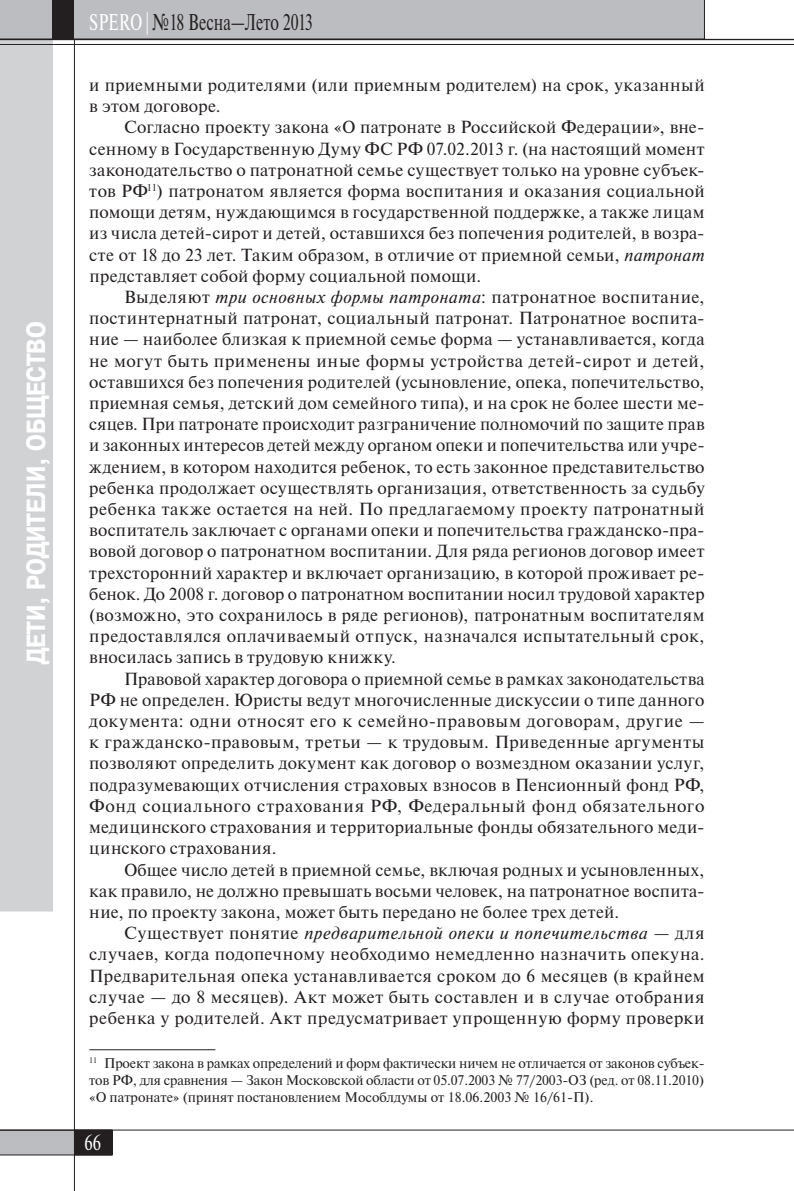
<style>
.page{position:relative;width:794px;height:1191px;background:#fff}
.page>*{position:absolute;margin:0;border:0;box-sizing:border-box;transform-origin:0 0}
.t1{font:700 26.25px "Pragmatica Cond C";color:#fff}
.t2{font:22.75px "Newton";color:#231f20;scale:.7 1}
.t3{font:21px "Newton";color:#fff;scale:.8 1}
.t4{font:17.5px/21.2px "Newton";letter-spacing:.02em;color:#231f20;text-align:justify}
.t5{font:14px/16.8px "Newton";color:#231f20;text-align:justify}
.s1{color:#fff}
.s2{font-style:italic}
</style>
<div class="page">
<div style="left:0;top:40px;width:52px;height:871px;background:#d1d2d4"></div>
<svg style="left:0;top:1130px;width:74px;height:25px;background:#b3b4b6"></svg>
<div style="left:75px;top:1130px;width:37px;height:25px;background:#231f20"></div>
<hr style="left:74px;top:0;width:1px;height:1191px;background:#231f20">
<hr style="left:0;top:1129px;width:794px;height:1px;background:#231f20">
<div style="left:0;top:0;width:704px;height:39px;background:#bcbdc0"></div>
<div style="left:52px;top:0;width:22px;height:39px;background:#231f20"></div>
<hr style="left:0;top:39px;width:794px;height:1px;background:#231f20">
<hr style="left:0;top:44px;width:794px;height:1px;background:#231f20">
<hr style="left:89px;top:1049px;width:126px;height:1px;background:#231f20">
<h1 class="t1" style="left:21px;top:664px;width:344px;rotate:-90deg">ДЕТИ, РОДИТЕЛИ, ОБЩЕСТВО</h1>
<h2 class="t2" style="left:89px;top:6px;width:321px"><span class="s1">SPERO |</span> №18 Весна—Лето 2013</h2>
<p class="t4" style="left:89px;top:74px;width:617px">и приемными родителями (или приемным родителем) на срок, указанный в этом договоре.</p>
<p class="t4" style="left:89px;top:116px;width:617px;text-indent:35px">Согласно проекту закона «О патронате в Российской Федерации», вне&shy;сенному в Государственную Думу ФС РФ 07.02.2013 г. (на настоящий момент законодательство о патронатной семье существует только на уровне субъек&shy;тов РФ<sup>11</sup>) патронатом является форма воспитания и оказания социальной помощи детям, нуждающимся в государственной поддержке, а также лицам из числа детей-сирот и детей, оставшихся без попечения родителей, в возра&shy;сте от 18 до 23 лет. Таким образом, в отличие от приемной семьи, <span class="s2">патронат </span>представляет собой форму социальной помощи.</p>
<p class="t4" style="left:89px;top:286px;width:617px;text-indent:35px">Выделяют <span class="s2">три основных формы патроната</span>: патронатное воспитание, постинтернатный патронат, социальный патронат. Патронатное воспита&shy;ние — наиболее близкая к приемной семье форма — устанавливается, когда не могут быть применены иные формы устройства детей-сирот и детей, оставшихся без попечения родителей (усыновление, опека, попечительство, приемная семья, детский дом семейного типа), и на срок не более шести ме&shy;сяцев. При патронате происходит разграничение полномочий по защите прав и законных интересов детей между органом опеки и попечительства или учре&shy;ждением, в котором находится ребенок, то есть законное представительство ребенка продолжает осуществлять организация, ответственность за судьбу ребенка также остается на ней. По предлагаемому проекту патронатный воспитатель заключает с органами опеки и попечительства гражданско-пра&shy;вовой договор о патронатном воспитании. Для ряда регионов договор имеет трехсторонний характер и включает организацию, в которой проживает ре&shy;бенок. До 2008 г. договор о патронатном воспитании носил трудовой характер (возможно, это сохранилось в ряде регионов), патронатным воспитателям предоставлялся оплачиваемый отпуск, назначался испытательный срок, вносилась запись в трудовую книжку.</p>
<p class="t4" style="left:89px;top:667px;width:617px;text-indent:35px">Правовой характер договора о приемной семье в рамках законодательства РФ не определен. Юристы ведут многочисленные дискуссии о типе данного документа: одни относят его к семейно-правовым договорам, другие — к гражданско-правовым, третьи — к трудовым. Приведенные аргументы позволяют определить документ как договор о возмездном оказании услуг, подразумевающих отчисления страховых взносов в Пенсионный фонд РФ, Фонд социального страхования РФ, Федеральный фонд обязательного медицинского страхования и территориальные фонды обязательного меди&shy;цинского страхования.</p>
<p class="t4" style="left:89px;top:858px;width:617px;text-indent:35px">Общее число детей в приемной семье, включая родных и усыновленных, как правило, не должно превышать восьми человек, на патронатное воспита&shy;ние, по проекту закона, может быть передано не более трех детей.</p>
<p class="t4" style="left:89px;top:922px;width:617px;text-indent:35px">Существует понятие <span class="s2">предварительной опеки и попечительства</span> — для случаев, когда подопечному необходимо немедленно назначить опекуна.<br>Предварительная опека устанавливается сроком до 6 месяцев (в крайнем случае — до 8 месяцев). Акт может быть составлен и в случае отобрания ребенка у родителей. Акт предусматривает упрощенную форму проверки</p>
<p class="t5" style="left:89px;top:1054px;width:617px"><sup>11</sup> Проект закона в рамках определений и форм фактически ничем не отличается от законов субъек&shy;тов РФ, для сравнения — Закон Московской области от 05.07.2003 № 77/2003-ОЗ (ред. от 08.11.2010) «О патронате» (принят постановлением Мособлдумы от 18.06.2003 № 16/61-П).</p>
<p class="t3" style="left:84px;top:1127px;width:23px">66</p>
</div>
